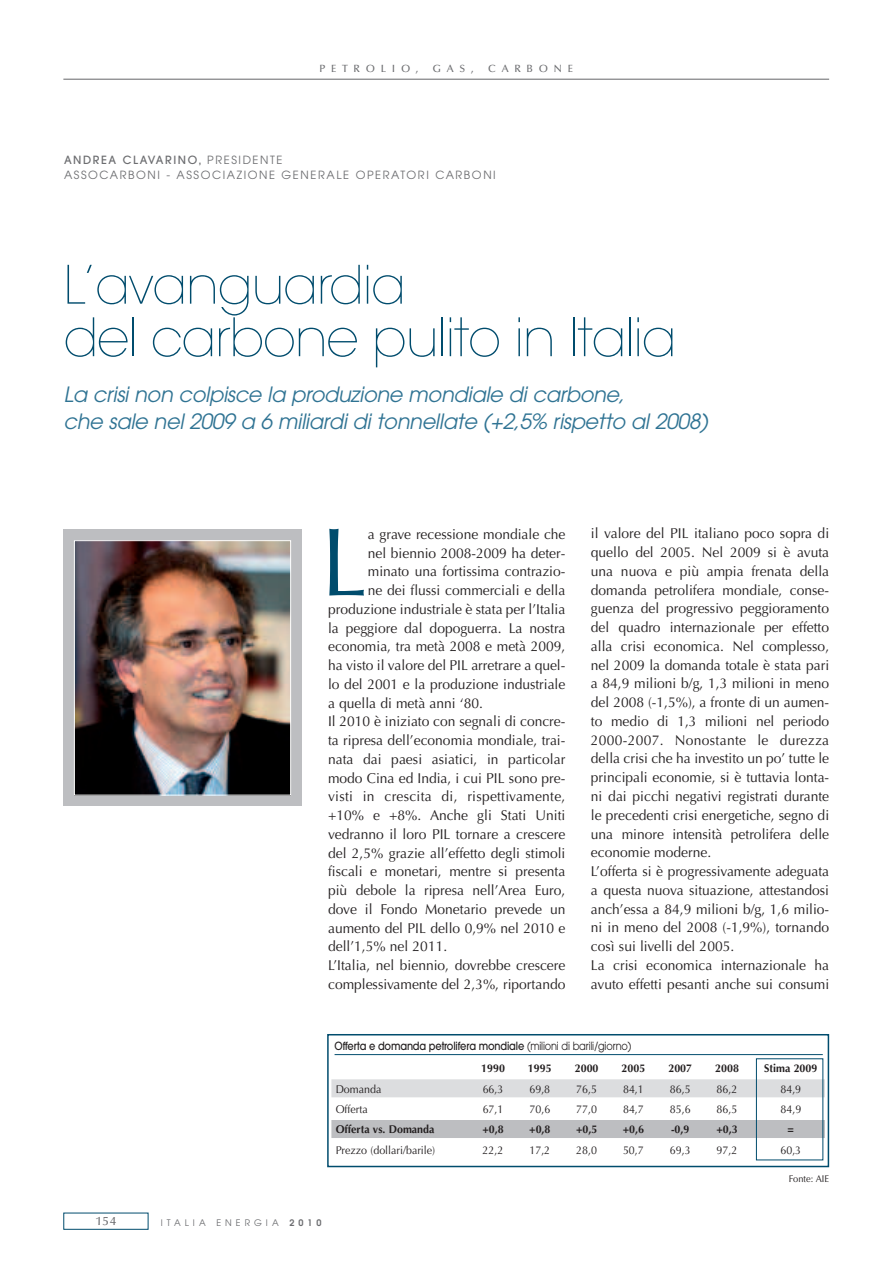
<style>
.page{position:relative;width:893px;height:1265px;background:#fff}
.page>*{position:absolute;margin:0;border:0;box-sizing:border-box;transform-origin:0 0}
.t1{font:96.75px "Optima";color:#004c6d}
.t2{font:200 52.5px/52.5px "Avant Garde";letter-spacing:-.02em;color:#004c6d}
.t3{font:italic 21px/27px "Avant Garde";letter-spacing:-.015em;color:#2f7393}
.t4{font:14.25px/18.8px "Optima";color:#231f20}
.t5{font:14.25px "Optima";letter-spacing:.02em;color:#231f20}
.t6{font:500 12px "Optima";color:#6c6d70}
.t7{font:11.25px "Optima";color:#231f20;scale:.95 1}
.t8{font:700 11.25px "Optima";color:#231f20;scale:.95 1}
.t9{font:11.25px/15px "Avant Garde";letter-spacing:.14em;color:#6c6d70}
.t10{font:500 11.25px "Avant Garde";letter-spacing:-.015em;color:#231f20;scale:.87 1}
.t11{font:500 10.5px "Optima";letter-spacing:.55em;color:#6c6d70}
.t12{font:9.75px "Optima";color:#231f20;scale:.95 1}
.t13{font:9px "Avant Garde";letter-spacing:.445em;color:#6c6d70}
.s1{font-weight:500}
.s2{font-weight:400}
.s3{font-weight:600}
</style>
<div class="page">
<hr style="left:63px;top:79px;width:766px;height:1px;background:#6c6d70">
<div style="left:63px;top:529px;width:238px;height:276px;background:#bdbec1"></div>
<img style="left:76px;top:542px;width:213px;height:251px">
<div style="left:74px;top:540px;width:217px;height:255px;border:1px solid #fff"></div>
<div style="left:327px;top:1034px;width:502px;height:133px;border:2px solid #004c6d"></div>
<div style="left:331px;top:1079px;width:493px;height:18px;background:#dcdddf"></div>
<div style="left:331px;top:1120px;width:493px;height:18px;background:#bdbec1"></div>
<hr style="left:334px;top:1054px;width:488px;height:1px;background:#004c6d">
<div style="left:756px;top:1058px;width:67px;height:102px;border:1px solid #004c6d"></div>
<p class="t11" style="left:319px;top:64px;width:101px">PETROLIO,</p>
<p class="t11" style="left:433px;top:64px;width:42px">GAS,</p>
<p class="t11" style="left:488px;top:64px;width:86px">CARBONE</p>
<p class="t9" style="left:64px;top:153px;width:433px"><span class="s1">ANDREA CLAVARINO,</span> PRESIDENTE<br>ASSOCARBONI - ASSOCIAZIONE GENERALE OPERATORI CARBONI</p>
<h2 class="t2" style="left:64px;top:263px;width:614px">L’avanguardia<br>del carbone pulito in Italia</h2>
<h3 class="t3" style="left:64px;top:383px;width:649px">La crisi non colpisce la produzione mondiale di carbone,<br>che sale nel 2009 a 6 miliardi di tonnellate (+2,5% rispetto al 2008)</h3>
<h1 class="t1" style="left:321px;top:522px;width:48px">L</h1>
<p class="t4" style="left:368px;top:526px;width:199px">a grave recessione mondiale che</p>
<p class="t4" style="left:368px;top:545px;width:199px">nel biennio 2008-2009 ha deter-</p>
<p class="t4" style="left:368px;top:563px;width:199px">minato una fortissima contrazio-</p>
<p class="t4" style="left:368px;top:582px;width:199px">ne dei flussi commerciali e della</p>
<p class="t4" style="left:328px;top:601px;width:239px">produzione industriale è stata per l’Italia</p>
<p class="t4" style="left:328px;top:620px;width:239px">la peggiore dal dopoguerra. La nostra</p>
<p class="t4" style="left:328px;top:638px;width:239px">economia, tra metà 2008 e metà 2009,</p>
<p class="t4" style="left:328px;top:657px;width:239px">ha visto il valore del PIL arretrare a quel-</p>
<p class="t4" style="left:328px;top:676px;width:239px">lo del 2001 e la produzione industriale</p>
<p class="t4" style="left:328px;top:695px;width:156px">a quella di metà anni ‘80.</p>
<p class="t4" style="left:328px;top:713px;width:239px">Il 2010 è iniziato con segnali di concre-</p>
<p class="t4" style="left:328px;top:732px;width:239px">ta ripresa dell’economia mondiale, trai-</p>
<p class="t4" style="left:328px;top:751px;width:239px">nata dai paesi asiatici, in particolar</p>
<p class="t4" style="left:328px;top:770px;width:239px">modo Cina ed India, i cui PIL sono pre-</p>
<p class="t5" style="left:328px;top:790px;width:239px">visti in crescita di, rispettivamente,</p>
<p class="t4" style="left:328px;top:807px;width:239px">+10% e +8%. Anche gli Stati Uniti</p>
<p class="t4" style="left:328px;top:826px;width:239px">vedranno il loro PIL tornare a crescere</p>
<p class="t4" style="left:328px;top:845px;width:239px">del 2,5% grazie all’effetto degli stimoli</p>
<p class="t4" style="left:328px;top:863px;width:239px">fiscali e monetari, mentre si presenta</p>
<p class="t4" style="left:328px;top:882px;width:239px">più debole la ripresa nell’Area Euro,</p>
<p class="t4" style="left:328px;top:901px;width:239px">dove il Fondo Monetario prevede un</p>
<p class="t4" style="left:328px;top:920px;width:239px">aumento del PIL dello 0,9% nel 2010 e</p>
<p class="t4" style="left:328px;top:938px;width:121px">dell’1,5% nel 2011.</p>
<p class="t4" style="left:328px;top:957px;width:239px">L’Italia, nel biennio, dovrebbe crescere</p>
<p class="t4" style="left:328px;top:976px;width:239px">complessivamente del 2,3%, riportando</p>
<p class="t4" style="left:591px;top:525px;width:240px">il valore del PIL italiano poco sopra di quello del 2005. Nel 2009 si è avuta una nuova e più ampia frenata della domanda petrolifera mondiale, conse&shy;guenza del progressivo peggioramento del quadro internazionale per effetto alla crisi economica. Nel complesso, nel 2009 la domanda totale è stata pari a 84,9 milioni b/g, 1,3 milioni in meno del 2008 (-1,5%), a fronte di un aumen&shy;to medio di 1,3 milioni nel periodo 2000-2007. Nonostante le durezza della crisi che ha investito un po’ tutte le principali economie, si è tuttavia lonta&shy;ni dai picchi negativi registrati durante le precedenti crisi energetiche, segno di una minore intensità petrolifera delle economie moderne.<br>L’offerta si è progressivamente adeguata a questa nuova situazione, attestandosi anch’essa a 84,9 milioni b/g, 1,6 milio&shy;ni in meno del 2008 (-1,9%), tornando così sui livelli del 2005.<br>La crisi economica internazionale ha avuto effetti pesanti anche sui consumi</p>
<p class="t10" style="left:334px;top:1041px;width:342px">Offerta e domanda petrolifera mondiale <span class="s2">(milioni di barili/giorno)</span></p>
<p class="t8" style="left:481px;top:1063px;width:27px">1990</p>
<p class="t8" style="left:528px;top:1063px;width:27px">1995</p>
<p class="t8" style="left:574px;top:1063px;width:27px">2000</p>
<p class="t8" style="left:621px;top:1063px;width:27px">2005</p>
<p class="t8" style="left:668px;top:1063px;width:27px">2007</p>
<p class="t8" style="left:715px;top:1063px;width:27px">2008</p>
<p class="t8" style="left:764px;top:1063px;width:57px">Stima 2009</p>
<p class="t7" style="left:335px;top:1084px;width:50px">Domanda</p>
<p class="t7" style="left:482px;top:1084px;width:23px">66,3</p>
<p class="t7" style="left:529px;top:1084px;width:23px">69,8</p>
<p class="t7" style="left:576px;top:1084px;width:23px">76,5</p>
<p class="t7" style="left:623px;top:1084px;width:23px">84,1</p>
<p class="t7" style="left:669px;top:1084px;width:23px">86,5</p>
<p class="t7" style="left:716px;top:1084px;width:23px">86,2</p>
<p class="t7" style="left:780px;top:1084px;width:23px">84,9</p>
<p class="t7" style="left:335px;top:1104px;width:35px">Offerta</p>
<p class="t7" style="left:482px;top:1104px;width:23px">67,1</p>
<p class="t7" style="left:529px;top:1104px;width:23px">70,6</p>
<p class="t7" style="left:576px;top:1104px;width:23px">77,0</p>
<p class="t7" style="left:623px;top:1104px;width:23px">84,7</p>
<p class="t7" style="left:669px;top:1104px;width:23px">85,6</p>
<p class="t7" style="left:716px;top:1104px;width:23px">86,5</p>
<p class="t7" style="left:780px;top:1104px;width:23px">84,9</p>
<p class="t8" style="left:335px;top:1124px;width:105px">Offerta vs. Domanda</p>
<p class="t8" style="left:482px;top:1124px;width:24px">+0,8</p>
<p class="t8" style="left:529px;top:1124px;width:24px">+0,8</p>
<p class="t8" style="left:576px;top:1124px;width:24px">+0,5</p>
<p class="t8" style="left:622px;top:1124px;width:24px">+0,6</p>
<p class="t8" style="left:671px;top:1124px;width:21px">-0,9</p>
<p class="t8" style="left:716px;top:1124px;width:24px">+0,3</p>
<p class="t8" style="left:787px;top:1124px;width:8px">=</p>
<p class="t7" style="left:335px;top:1145px;width:106px">Prezzo (dollari/barile)</p>
<p class="t7" style="left:482px;top:1145px;width:23px">22,2</p>
<p class="t7" style="left:529px;top:1145px;width:23px">17,2</p>
<p class="t7" style="left:576px;top:1145px;width:23px">28,0</p>
<p class="t7" style="left:623px;top:1145px;width:23px">50,7</p>
<p class="t7" style="left:669px;top:1145px;width:23px">69,3</p>
<p class="t7" style="left:716px;top:1145px;width:23px">97,2</p>
<p class="t7" style="left:780px;top:1145px;width:23px">60,3</p>
<p class="t6" style="left:96px;top:1215px;width:22px">154</p>
<p class="t13" style="left:161px;top:1219px;width:162px">ITALIA ENERGIA <span class="s3">2010</span></p>
<p class="t12" style="left:789px;top:1174px;width:44px">Fonte: AIE</p>
</div>
